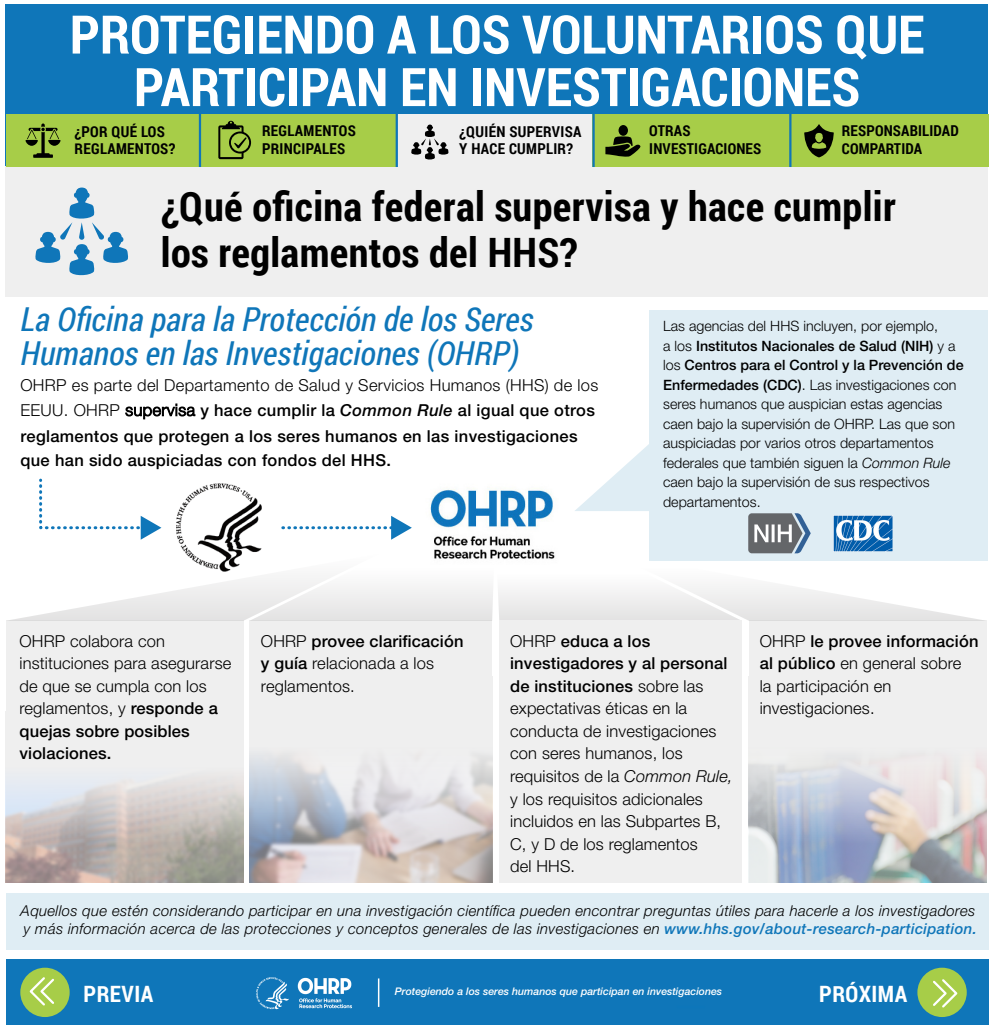
<style>
.page{position:relative;width:994px;height:1033px;background:#fff}
.page>*{position:absolute;margin:0;border:0;box-sizing:border-box;transform-origin:0 0}
.t1{font:700 53.25px/52.5px "Roboto Condensed";color:#fff;text-align:center}
.t2{font:700 40.5px/45.8px "Roboto Condensed";letter-spacing:.01em;color:#000}
.t3{font:italic 33px/34.7px "Roboto Condensed";color:#0f76b9}
.t4{font:700 22.5px "Roboto Condensed";letter-spacing:.02em;color:#fff}
.t5{font:500 16.5px/25.1px "Helvetica Neue LT Std";letter-spacing:.015em;color:#000}
.t6{font:300 16.5px/22.5px "Helvetica Neue LT Std";letter-spacing:.01em;color:#000}
.t7{font:italic 300 15px/18.8px "Helvetica Neue LT Std";letter-spacing:.02em;color:#000}
.t8{font:700 15px/17.2px "Roboto Condensed";letter-spacing:.015em;color:#000}
.t9{font:300 14.25px/19.5px "Helvetica Neue LT Std";color:#000}
.t10{font:italic 500 10.5px "Helvetica Neue LT Std";color:#fff}
.s1{font-weight:300}
.s2{font-style:italic}
.s3{font-weight:500}
.s4{font-weight:500;color:#0f76b9}
</style>
<div class="page">
<div style="left:6px;top:5px;width:982px;height:161px;background:#0f76b9"></div>
<div style="left:6px;top:166px;width:982px;height:130px;background:#efefef"></div>
<div style="left:6px;top:893px;width:982px;height:56px;background:#dfedf4"></div>
<div style="left:649px;top:310px;width:339px;height:250px;background:#dfedf4"></div>
<svg style="left:575px;top:444px;width:74px;height:67px"></svg>
<svg style="left:6px;top:621px;width:238px;height:262px;fill:#efefef"></svg>
<div style="left:250px;top:621px;width:242px;height:262px;background:#efefef"></div>
<div style="left:499px;top:621px;width:243px;height:262px;background:#efefef"></div>
<div style="left:748px;top:621px;width:238px;height:262px;background:#efefef"></div>
<svg style="left:6px;top:560px;width:980px;height:61px"></svg>
<div style="left:6px;top:115px;width:982px;height:52px;background:#a7cd48"></div>
<div style="left:397px;top:115px;width:195px;height:52px;background:#efefef"></div>
<hr style="left:199px;top:113px;width:2px;height:54px;background:#0f76b9">
<hr style="left:396px;top:113px;width:2px;height:54px;background:#0f76b9">
<hr style="left:592px;top:113px;width:3px;height:54px;background:#0f76b9">
<hr style="left:789px;top:113px;width:2px;height:54px;background:#0f76b9">
<svg style="left:26px;top:123px;width:35px;height:35px"></svg>
<svg style="left:229px;top:131px;width:22px;height:23px"></svg>
<svg style="left:231px;top:133px;width:18px;height:19px"></svg>
<svg style="left:218px;top:121px;width:29px;height:38px"></svg>
<svg style="left:411px;top:125px;width:38px;height:35px"></svg>
<div style="left:618px;top:125px;width:10px;height:11px;background:#000;border-radius:50%"></div>
<svg style="left:605px;top:136px;width:36px;height:21px"></svg>
<svg style="left:804px;top:124px;width:30px;height:33px"></svg>
<svg style="left:35px;top:188px;width:93px;height:88px"></svg>
<svg style="left:39px;top:480px;width:122px;height:60px"></svg>
<img style="left:421px;top:489px;width:141px;height:80px">
<img style="left:177px;top:484px;width:84px;height:88px">
<svg style="left:283px;top:516px;width:129px;height:24px"></svg>
<img style="left:772px;top:842px;width:214px;height:41px">
<svg style="left:749px;top:758px;width:237px;height:84px"></svg>
<img style="left:748px;top:513px;width:63px;height:41px">
<img style="left:833px;top:515px;width:60px;height:37px">
<img style="left:250px;top:842px;width:242px;height:41px">
<svg style="left:250px;top:677px;width:243px;height:165px"></svg>
<svg style="left:6px;top:770px;width:238px;height:72px;background:#d3d0d0"></svg>
<div style="left:6px;top:960px;width:982px;height:65px;background:#0f76b9"></div>
<div style="left:917px;top:967px;width:50px;height:50px;background:#a7cd48;border-radius:50%"></div>
<svg style="left:933px;top:979px;width:25px;height:29px"></svg>
<div style="left:20px;top:967px;width:50px;height:50px;background:#a7cd48;border-radius:50%"></div>
<svg style="left:29px;top:977px;width:25px;height:29px"></svg>
<img style="left:256px;top:977px;width:96px;height:33px">
<svg style="left:378px;top:978px;width:1px;height:29px"></svg>
<h1 class="t1" style="left:70px;top:6px;width:856px">PROTEGIENDO A LOS VOLUNTARIOS QUE<br>PARTICIPAN EN INVESTIGACIONES</h1>
<p class="t8" style="left:75px;top:122px;width:102px">¿POR QUÉ LOS<br>REGLAMENTOS?</p>
<p class="t8" style="left:262px;top:122px;width:95px">REGLAMENTOS<br>PRINCIPALES</p>
<p class="t8" style="left:459px;top:122px;width:124px">¿QUIÉN SUPERVISA<br>Y HACE CUMPLIR?</p>
<p class="t8" style="left:649px;top:122px;width:113px">OTRAS<br>INVESTIGACIONES</p>
<p class="t8" style="left:842px;top:122px;width:118px">RESPONSABILIDAD<br>COMPARTIDA</p>
<p class="t2" style="left:161px;top:182px;width:737px">¿Qué oficina federal supervisa y hace cumplir los reglamentos del HHS?</p>
<p class="t3" style="left:20px;top:301px;width:515px">La Oficina para la Protección de los Seres<br>Humanos en las Investigaciones (OHRP)</p>
<p class="t5" style="left:20px;top:372px;width:579px"><span class="s1">OHRP es parte del Departamento de Salud y Servicios Humanos (HHS) de los EEUU. OHRP supervisa</span> y hace cumplir la <span class="s2">Common Rule</span> al igual que otros reglamentos que protegen a los seres humanos en las investigaciones que han sido auspiciadas con fondos del HHS.</p>
<p class="t9" style="left:663px;top:316px;width:302px">Las agencias del HHS incluyen, por ejemplo,<br>a los <span class="s3">Institutos Nacionales de Salud (NIH)</span> y a los <span class="s3">Centros para el Control y la Prevención de Enfermedades (CDC)</span>. Las investigaciones con seres humanos que auspician estas agencias caen bajo la supervisión de OHRP. Las que son auspiciadas por varios otros departamentos federales que también siguen la <span class="s2">Common Rule </span>caen bajo la supervisión de sus respectivos departamentos.</p>
<p class="t6" style="left:20px;top:629px;width:147px">OHRP colabora con</p>
<p class="t5" style="left:261px;top:628px;width:204px"><span class="s1">OHRP</span> provee clarificación</p>
<p class="t5" style="left:510px;top:628px;width:142px"><span class="s1">OHRP</span> educa a los</p>
<p class="t5" style="left:759px;top:628px;width:220px"><span class="s1">OHRP</span> le provee información</p>
<p class="t6" style="left:20px;top:652px;width:213px">instituciones para asegurarse</p>
<p class="t6" style="left:261px;top:652px;width:175px"><span class="s3">y guía</span> relacionada a los</p>
<p class="t5" style="left:510px;top:651px;width:219px">investigadores y al personal</p>
<p class="t6" style="left:760px;top:652px;width:203px"><span class="s3">al público</span> en general sobre</p>
<p class="t6" style="left:20px;top:674px;width:189px">de que se cumpla con los</p>
<p class="t6" style="left:261px;top:674px;width:95px">reglamentos.</p>
<p class="t5" style="left:510px;top:673px;width:195px">de instituciones <span class="s1">sobre las</span></p>
<p class="t6" style="left:760px;top:674px;width:133px">la participación en</p>
<p class="t6" style="left:20px;top:697px;width:200px">reglamentos, y <span class="s3">responde a</span></p>
<p class="t6" style="left:510px;top:697px;width:178px">expectativas éticas en la</p>
<p class="t6" style="left:759px;top:697px;width:116px">investigaciones.</p>
<p class="t5" style="left:20px;top:718px;width:172px">quejas sobre posibles</p>
<p class="t6" style="left:510px;top:719px;width:208px">conducta de investigaciones</p>
<p class="t5" style="left:20px;top:741px;width:94px">violaciones.</p>
<p class="t6" style="left:510px;top:742px;width:224px">con seres humanos, los requisitos de la <span class="s2">Common Rule, </span>y los requisitos adicionales incluidos en las Subpartes B,<br>C, y D de los reglamentos<br>del HHS.</p>
<p class="t7" style="left:21px;top:900px;width:958px">Aquellos que estén considerando participar en una investigación científica pueden encontrar preguntas útiles para hacerle a los investigadores y más información acerca de las protecciones y conceptos generales de las investigaciones en <span class="s4">www.hhs.gov/about-research-participation.</span></p>
<p class="t4" style="left:84px;top:978px;width:71px">PREVIA</p>
<p class="t4" style="left:819px;top:978px;width:89px">PRÓXIMA</p>
<p class="t10" style="left:395px;top:985px;width:329px">Protegiendo a los seres humanos que participan en investigaciones</p>
</div>
